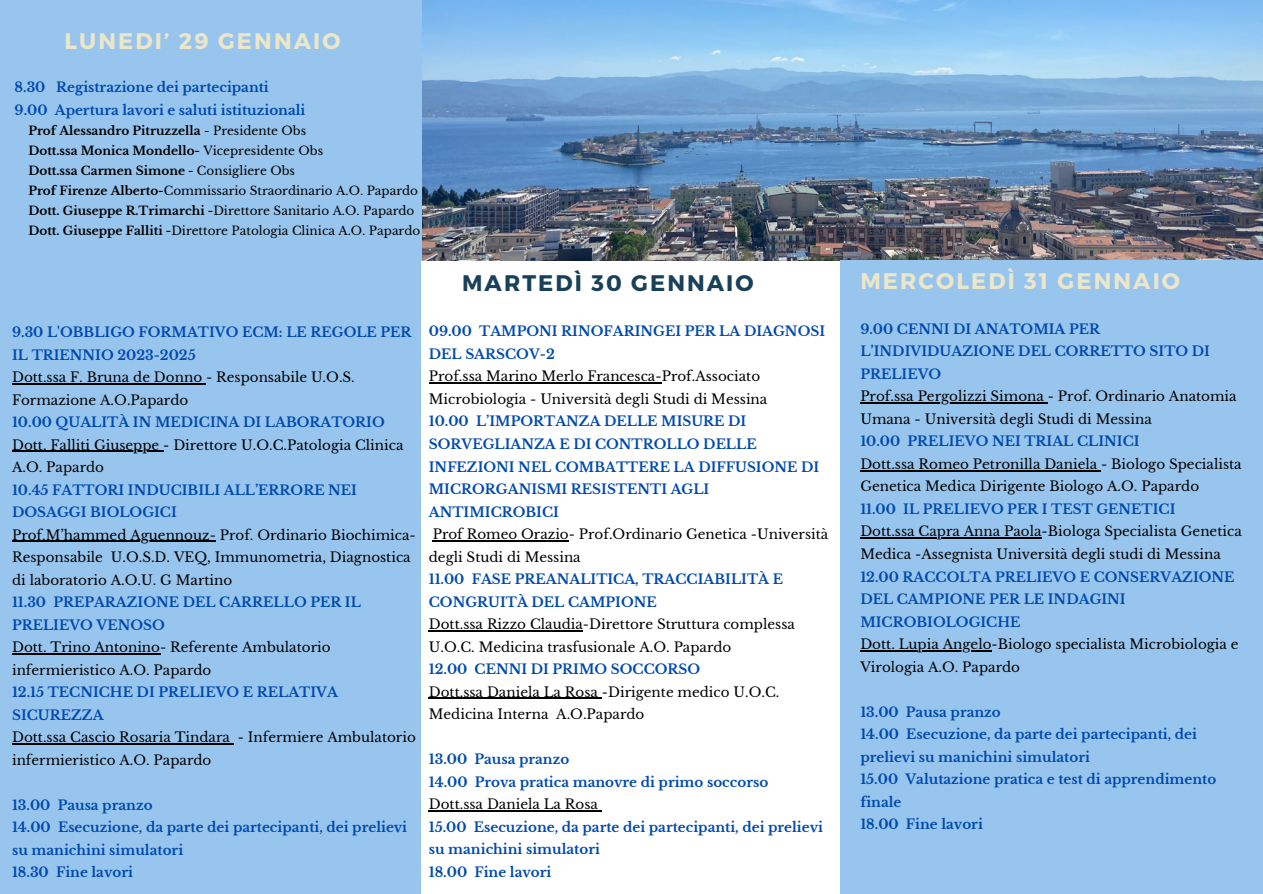
<style>
.page{position:relative;width:1263px;height:894px;background:#fff}
.page>*{position:absolute;margin:0;border:0;box-sizing:border-box;transform-origin:0 0}
.t1{font:700 22.5px "Montserrat";letter-spacing:.095em;color:#ece6ca}
.t2{font:700 22.5px "Montserrat";letter-spacing:.095em;color:#184059}
.t3{font:700 13.5px/22.5px "Libre Baskerville";color:#004aad}
.t4{font:13.5px/22.5px "Libre Baskerville";color:#000}
.t5{font:12px "Libre Baskerville";color:#000}
.t6{font:700 12px "Libre Baskerville";color:#000}
.s1{font-weight:400}
.s2{font-weight:700}
</style>
<div class="page">
<img style="left:422px;top:0;width:841px;height:260px">
<div style="left:0;top:0;width:421px;height:893px;background:#98c5ee"></div>
<div style="left:840px;top:260px;width:423px;height:633px;background:#98c5ee"></div>
<hr style="left:12px;top:383px;width:194px;height:1px;background:#000">
<hr style="left:12px;top:450px;width:151px;height:1px;background:#000">
<hr style="left:12px;top:540px;width:204px;height:1px;background:#000">
<hr style="left:12px;top:653px;width:148px;height:1px;background:#000">
<hr style="left:12px;top:743px;width:218px;height:1px;background:#000">
<hr style="left:429px;top:382px;width:233px;height:1px;background:#000">
<hr style="left:433px;top:540px;width:136px;height:1px;background:#000">
<hr style="left:429px;top:630px;width:154px;height:1px;background:#000">
<hr style="left:429px;top:697px;width:173px;height:1px;background:#000">
<hr style="left:429px;top:810px;width:169px;height:1px;background:#000">
<hr style="left:860px;top:402px;width:188px;height:1px;background:#000">
<hr style="left:860px;top:470px;width:241px;height:1px;background:#000">
<hr style="left:860px;top:537px;width:182px;height:1px;background:#000">
<hr style="left:860px;top:650px;width:131px;height:1px;background:#000">
<p class="t1" style="left:65px;top:27px;width:277px">LUNEDI’ 29 GENNAIO</p>
<p class="t3" style="left:15px;top:76px;width:256px">8.30 Registrazione dei partecipanti</p>
<p class="t3" style="left:15px;top:99px;width:292px">9.00 Apertura lavori e saluti istituzionali</p>
<p class="t6" style="left:28px;top:123px;width:279px">Prof Alessandro Pitruzzella <span class="s1">- Presidente Obs</span></p>
<p class="t6" style="left:28px;top:143px;width:296px">Dott.ssa Monica Mondello- <span class="s1">Vicepresidente Obs</span></p>
<p class="t6" style="left:28px;top:163px;width:268px">Dott.ssa Carmen Simone - <span class="s1">Consigliere Obs</span></p>
<p class="t5" style="left:28px;top:183px;width:391px"><span class="s2">Prof Firenze Alberto-</span>Commissario Straordinario A.O. Papardo</p>
<p class="t5" style="left:28px;top:203px;width:388px"><span class="s2">Dott. Giuseppe R.Trimarchi -</span>Direttore Sanitario A.O. Papardo</p>
<p class="t5" style="left:28px;top:223px;width:393px"><span class="s2">Dott. Giuseppe Falliti -</span>Direttore Patologia Clinica A.O. Papardo</p>
<p class="t3" style="left:12px;top:321px;width:401px">9.30 L'OBBLIGO FORMATIVO ECM: LE REGOLE PER<br>IL TRIENNIO 2023-2025</p>
<p class="t4" style="left:12px;top:366px;width:344px">Dott.ssa F. Bruna de Donno - Responsabile U.O.S.<br>Formazione A.O.Papardo</p>
<p class="t3" style="left:12px;top:411px;width:374px">10.00 QUALITÀ IN MEDICINA DI LABORATORIO</p>
<p class="t4" style="left:12px;top:433px;width:393px">Dott. Falliti Giuseppe - Direttore U.O.C.Patologia Clinica<br>A.O. Papardo</p>
<p class="t3" style="left:12px;top:478px;width:346px">10.45 FATTORI INDUCIBILI ALL’ERRORE NEI<br>DOSAGGI BIOLOGICI</p>
<p class="t4" style="left:12px;top:523px;width:405px">Prof.M’hammed Aguennouz- Prof. Ordinario Biochimica-<br>Responsabile U.O.S.D. VEQ, Immunometria, Diagnostica di laboratorio A.O.U. G Martino</p>
<p class="t3" style="left:12px;top:591px;width:350px">11.30 PREPARAZIONE DEL CARRELLO PER IL<br>PRELIEVO VENOSO</p>
<p class="t4" style="left:12px;top:636px;width:320px">Dott. Trino Antonino- Referente Ambulatorio infermieristico A.O. Papardo</p>
<p class="t3" style="left:12px;top:681px;width:327px">12.15 TECNICHE DI PRELIEVO E RELATIVA<br>SICUREZZA</p>
<p class="t4" style="left:12px;top:726px;width:405px">Dott.ssa Cascio Rosaria Tindara - Infermiere Ambulatorio infermieristico A.O. Papardo</p>
<p class="t3" style="left:12px;top:793px;width:142px">13.00 Pausa pranzo</p>
<p class="t3" style="left:12px;top:816px;width:397px">14.00 Esecuzione, da parte dei partecipanti, dei prelievi su manichini simulatori</p>
<p class="t3" style="left:12px;top:861px;width:122px">18.30 Fine lavori</p>
<p class="t2" style="left:462px;top:268px;width:293px">MARTEDÌ 30 GENNAIO</p>
<p class="t1" style="left:860px;top:266px;width:321px">MERCOLEDÌ 31 GENNAIO</p>
<p class="t3" style="left:429px;top:320px;width:398px">09.00 TAMPONI RINOFARINGEI PER LA DIAGNOSI<br>DEL SARSCOV-2</p>
<p class="t4" style="left:429px;top:365px;width:340px">Prof.ssa Marino Merlo Francesca-Prof.Associato<br>Microbiologia - Università degli Studi di Messina</p>
<p class="t3" style="left:429px;top:410px;width:392px">10.00 L’IMPORTANZA DELLE MISURE DI<br>SORVEGLIANZA E DI CONTROLLO DELLE<br>INFEZIONI NEL COMBATTERE LA DIFFUSIONE DI<br>MICRORGANISMI RESISTENTI AGLI<br>ANTIMICROBICI</p>
<p class="t4" style="left:429px;top:523px;width:401px">Prof Romeo Orazio- Prof.Ordinario Genetica -Università degli Studi di Messina</p>
<p class="t3" style="left:429px;top:568px;width:356px">11.00 FASE PREANALITICA, TRACCIABILITÀ E<br>CONGRUITÀ DEL CAMPIONE</p>
<p class="t4" style="left:429px;top:613px;width:368px">Dott.ssa Rizzo Claudia-Direttore Struttura complessa<br>U.O.C. Medicina trasfusionale A.O. Papardo</p>
<p class="t3" style="left:429px;top:658px;width:273px">12.00 CENNI DI PRIMO SOCCORSO</p>
<p class="t4" style="left:429px;top:680px;width:352px">Dott.ssa Daniela La Rosa -Dirigente medico U.O.C.<br>Medicina Interna A.O.Papardo</p>
<p class="t3" style="left:429px;top:748px;width:142px">13.00 Pausa pranzo</p>
<p class="t3" style="left:429px;top:770px;width:341px">14.00 Prova pratica manovre di primo soccorso</p>
<p class="t4" style="left:429px;top:793px;width:171px">Dott.ssa Daniela La Rosa</p>
<p class="t3" style="left:429px;top:815px;width:396px">15.00 Esecuzione, da parte dei partecipanti, dei prelievi su manichini simulatori</p>
<p class="t3" style="left:429px;top:860px;width:124px">18.00 Fine lavori</p>
<p class="t3" style="left:860px;top:318px;width:351px">9.00 CENNI DI ANATOMIA PER<br>L’INDIVIDUAZIONE DEL CORRETTO SITO DI<br>PRELIEVO</p>
<p class="t4" style="left:860px;top:385px;width:378px">Prof.ssa Pergolizzi Simona - Prof. Ordinario Anatomia<br>Umana - Università degli Studi di Messina</p>
<p class="t3" style="left:860px;top:430px;width:281px">10.00 PRELIEVO NEI TRIAL CLINICI</p>
<p class="t4" style="left:860px;top:453px;width:383px">Dott.ssa Romeo Petronilla Daniela - Biologo Specialista<br>Genetica Medica Dirigente Biologo A.O. Papardo</p>
<p class="t3" style="left:860px;top:498px;width:317px">11.00 IL PRELIEVO PER I TEST GENETICI</p>
<p class="t4" style="left:860px;top:520px;width:383px">Dott.ssa Capra Anna Paola-Biologa Specialista Genetica<br>Medica -Assegnista Università degli studi di Messina</p>
<p class="t3" style="left:860px;top:565px;width:376px">12.00 RACCOLTA PRELIEVO E CONSERVAZIONE<br>DEL CAMPIONE PER LE INDAGINI<br>MICROBIOLOGICHE</p>
<p class="t4" style="left:860px;top:633px;width:380px">Dott. Lupia Angelo-Biologo specialista Microbiologia e<br>Virologia A.O. Papardo</p>
<p class="t3" style="left:860px;top:700px;width:142px">13.00 Pausa pranzo</p>
<p class="t3" style="left:860px;top:723px;width:338px">14.00 Esecuzione, da parte dei partecipanti, dei prelievi su manichini simulatori</p>
<p class="t3" style="left:860px;top:768px;width:357px">15.00 Valutazione pratica e test di apprendimento finale</p>
<p class="t3" style="left:860px;top:813px;width:124px">18.00 Fine lavori</p>
</div>
